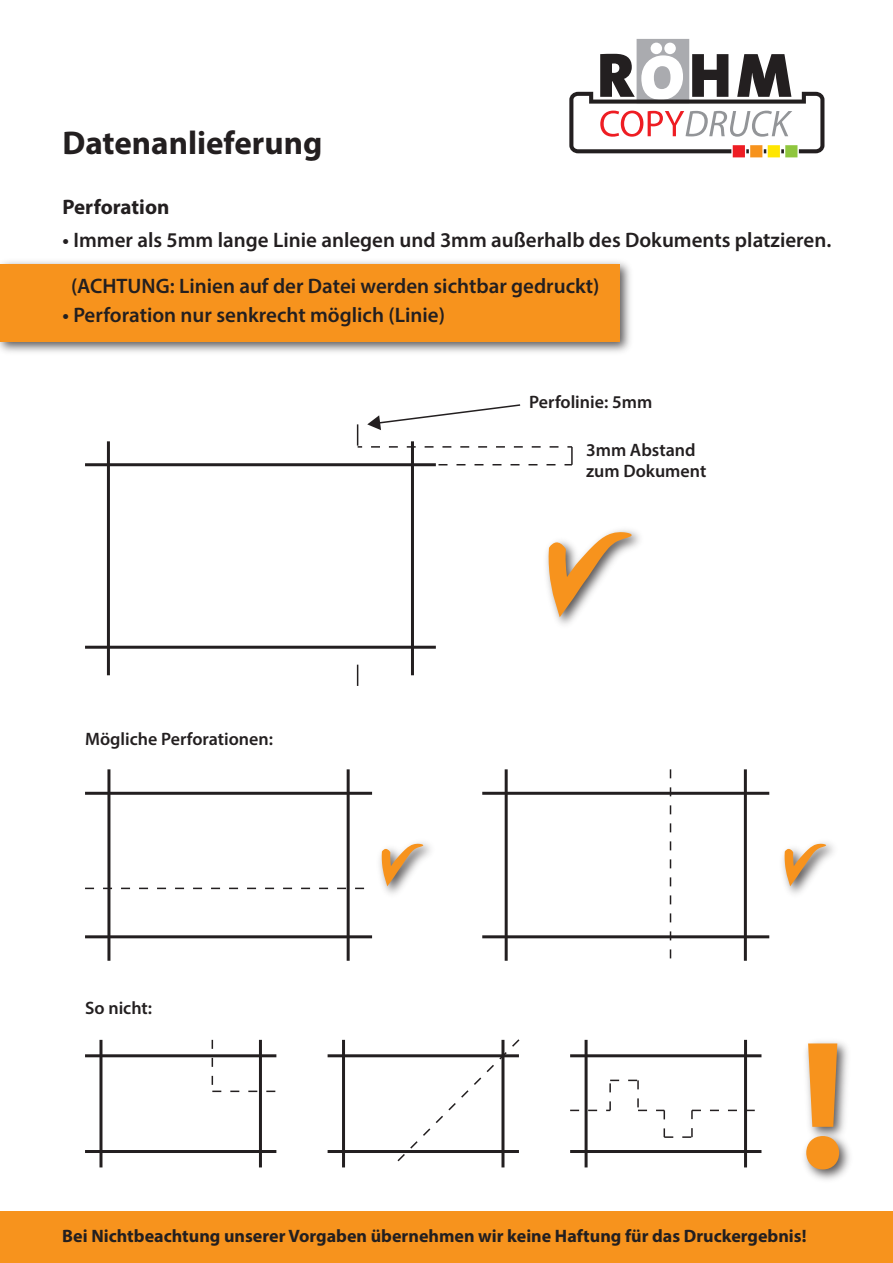
<style>
.page{position:relative;width:893px;height:1263px;background:#fff}
.page>*{position:absolute;margin:0;border:0;box-sizing:border-box;transform-origin:0 0}
.t1{font:700 183.9px "Myriad Pro";color:#f7931d}
.t2{font:700 33px "Myriad Pro";color:#231f20}
.t3{font:600 21px "Myriad Pro";color:#231f20}
.t4{font:700 21px "Myriad Pro";color:#231f20}
.t5{font:700 18px "Myriad Pro";color:#231f20}
.t6{font:600 18px/21px "Myriad Pro";color:#231f20}
</style>
<div class="page">
<div style="left:0;top:1212px;width:893px;height:51px;background:#f7931d"></div>
<img style="left:0;top:261px;width:630px;height:91px">
<div style="left:0;top:264px;width:619px;height:77px;background:#f7931d"></div>
<svg style="left:569px;top:39px;width:255px;height:119px"></svg>
<img style="left:790px;top:1041px;width:74px;height:171px">
<hr style="left:107px;top:441px;width:3px;height:234px;background:#231f20">
<hr style="left:411px;top:441px;width:3px;height:234px;background:#231f20">
<hr style="left:85px;top:463px;width:351px;height:3px;background:#231f20">
<hr style="left:85px;top:645px;width:351px;height:3px;background:#231f20">
<hr style="left:107px;top:769px;width:3px;height:191px;background:#231f20">
<hr style="left:347px;top:769px;width:3px;height:191px;background:#231f20">
<hr style="left:85px;top:791px;width:287px;height:3px;background:#231f20">
<hr style="left:85px;top:935px;width:287px;height:3px;background:#231f20">
<hr style="left:505px;top:769px;width:3px;height:191px;background:#231f20">
<hr style="left:744px;top:769px;width:3px;height:191px;background:#231f20">
<hr style="left:482px;top:791px;width:287px;height:3px;background:#231f20">
<hr style="left:482px;top:935px;width:287px;height:3px;background:#231f20">
<hr style="left:99px;top:1039px;width:3px;height:128px;background:#231f20">
<hr style="left:259px;top:1039px;width:3px;height:128px;background:#231f20">
<hr style="left:85px;top:1054px;width:191px;height:3px;background:#231f20">
<hr style="left:85px;top:1150px;width:191px;height:3px;background:#231f20">
<hr style="left:342px;top:1039px;width:3px;height:128px;background:#231f20">
<hr style="left:328px;top:1054px;width:191px;height:3px;background:#231f20">
<hr style="left:328px;top:1150px;width:191px;height:3px;background:#231f20">
<hr style="left:585px;top:1039px;width:3px;height:128px;background:#231f20">
<hr style="left:744px;top:1039px;width:3px;height:128px;background:#231f20">
<hr style="left:570px;top:1054px;width:191px;height:3px;background:#231f20">
<hr style="left:570px;top:1150px;width:191px;height:3px;background:#231f20">
<svg style="left:357px;top:664px;width:1px;height:22px"></svg>
<svg style="left:357px;top:404px;width:216px;height:61px"></svg>
<svg style="left:85px;top:887px;width:280px;height:2px"></svg>
<svg style="left:670px;top:769px;width:1px;height:190px"></svg>
<svg style="left:212px;top:1039px;width:64px;height:53px"></svg>
<svg style="left:391px;top:1039px;width:129px;height:129px"></svg>
<svg style="left:570px;top:1079px;width:185px;height:58px"></svg>
<img style="left:546px;top:529px;width:94px;height:96px">
<svg style="left:549px;top:532px;width:83px;height:85px"></svg>
<img style="left:379px;top:842px;width:52px;height:52px">
<svg style="left:382px;top:843px;width:41px;height:43px"></svg>
<img style="left:782px;top:842px;width:52px;height:52px">
<svg style="left:785px;top:843px;width:41px;height:43px"></svg>
<h2 class="t2" style="left:62px;top:121px;width:261px">Datenanlieferung</h2>
<p class="t4" style="left:62px;top:193px;width:108px">Perforation</p>
<p class="t3" style="left:62px;top:226px;width:770px">• Immer als 5mm lange Linie anlegen und 3mm außerhalb des Dokuments platzieren.</p>
<p class="t3" style="left:71px;top:273px;width:530px">(ACHTUNG: Linien auf der Datei werden sichtbar gedruckt)</p>
<p class="t3" style="left:62px;top:301px;width:384px">• Perforation nur senkrecht möglich (Linie)</p>
<p class="t6" style="left:85px;top:727px;width:190px">Mögliche Perforationen:</p>
<p class="t6" style="left:85px;top:997px;width:69px">So nicht:</p>
<p class="t6" style="left:529px;top:391px;width:125px">Perfolinie: 5mm</p>
<p class="t6" style="left:586px;top:439px;width:122px">3mm Abstand zum Dokument</p>
<h1 class="t1" style="left:798px;top:985px;width:51px">!</h1>
<p class="t5" style="left:62px;top:1224px;width:746px">Bei Nichtbeachtung unserer Vorgaben übernehmen wir keine Haftung für das Druckergebnis!</p>
</div>
